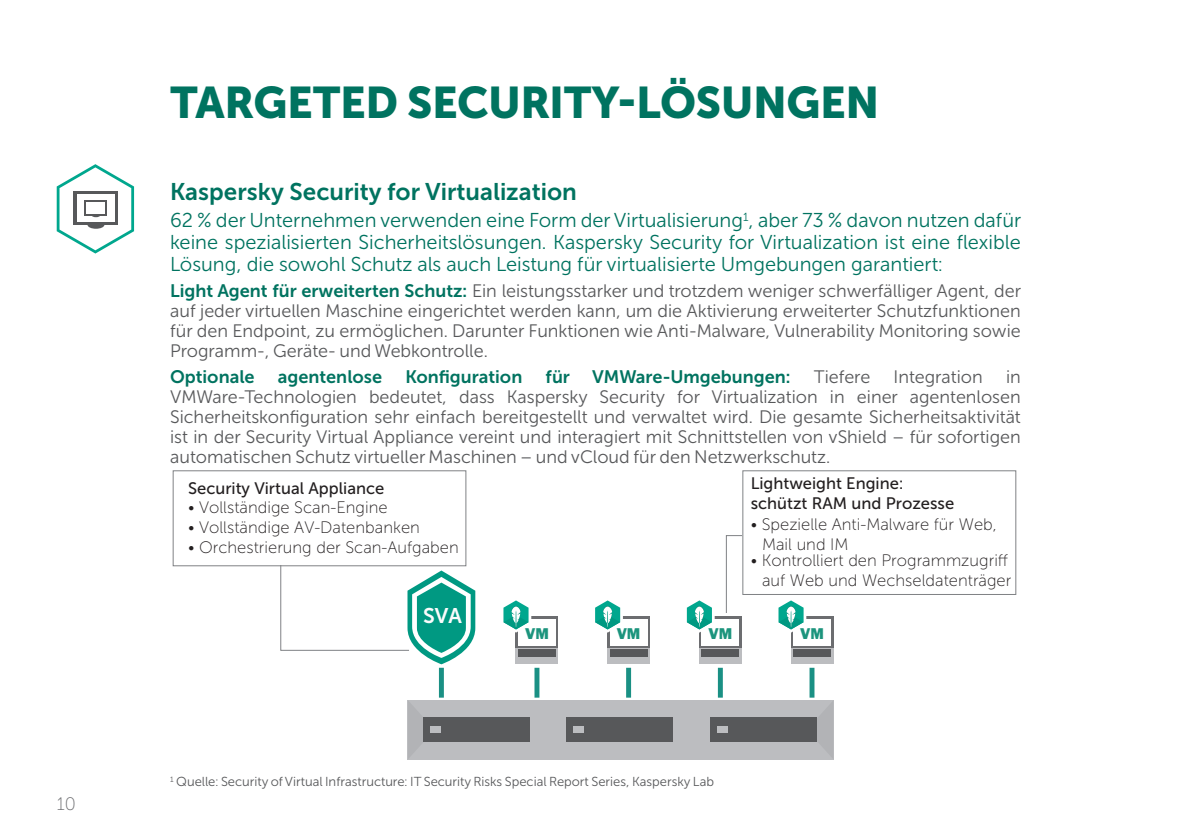
<style>
.page{position:relative;width:1191px;height:840px;background:#fff}
.page>*{position:absolute;margin:0;border:0;box-sizing:border-box;transform-origin:0 0}
.t1{font:44px "Museo Sans Cyrl 900";color:#007360}
.t2{font:24px "Museo Sans Cyrl 700";color:#007360}
.t3{font:21.2px "Museo Sans 700";color:#fafbfb}
.t4{font:20px/22px "Museo Sans Cyrl 300";color:#007360;text-align:justify}
.t5{font:18px/20px "Museo Sans Cyrl 300";color:#57585a;text-align:justify}
.t6{font:18px "Museo Sans Cyrl 700";color:#007360}
.t7{font:18px "Museo Sans Cyrl 100";color:#6c6d70}
.t8{font:16.6px/20px "Museo Sans 100";color:#231f20}
.t9{font:16.6px/20px "Museo Sans 500";color:#231f20}
.t10{font:800 16px "Franklin Gothic";color:#1c947d}
.t11{font:13px "Museo Sans Cyrl 300";color:#57585a}
.s1{font-family:"Museo Sans Cyrl 700";color:#007360}
</style>
<div class="page">
<svg style="left:57px;top:164px;width:77px;height:89px"></svg>
<svg style="left:85px;top:200px;width:22px;height:15px"></svg>
<div style="left:87px;top:201px;width:18px;height:12px;background:#fff"></div>
<div style="left:407px;top:699px;width:426px;height:60px;background:#bcbdc0"></div>
<svg style="left:408px;top:699px;width:27px;height:43px"></svg>
<svg style="left:806px;top:699px;width:27px;height:43px"></svg>
<div style="left:423px;top:717px;width:107px;height:24px;background:#57585a"></div>
<div style="left:430px;top:726px;width:10px;height:6px;background:#bcbdc0"></div>
<div style="left:566px;top:717px;width:107px;height:24px;background:#57585a"></div>
<div style="left:573px;top:726px;width:10px;height:6px;background:#bcbdc0"></div>
<div style="left:710px;top:717px;width:106px;height:24px;background:#57585a"></div>
<div style="left:717px;top:726px;width:10px;height:6px;background:#bcbdc0"></div>
<div style="left:439px;top:667px;width:5px;height:30px;background:#1a9084"></div>
<div style="left:534px;top:667px;width:5px;height:30px;background:#1a9084"></div>
<hr style="left:530px;top:660px;width:14px;height:4px;background:#bcbdc0">
<svg style="left:516px;top:616px;width:42px;height:31px"></svg>
<div style="left:518px;top:618px;width:37px;height:27px;background:#fff"></div>
<div style="left:516px;top:647px;width:42px;height:16px;background:#bcbdc0"></div>
<div style="left:518px;top:649px;width:37px;height:8px;background:#57585a"></div>
<svg style="left:503px;top:600px;width:28px;height:32px"></svg>
<div style="left:626px;top:667px;width:5px;height:30px;background:#1a9084"></div>
<hr style="left:621px;top:660px;width:14px;height:4px;background:#bcbdc0">
<svg style="left:607px;top:616px;width:43px;height:31px"></svg>
<div style="left:610px;top:618px;width:37px;height:27px;background:#fff"></div>
<div style="left:607px;top:647px;width:43px;height:16px;background:#bcbdc0"></div>
<div style="left:610px;top:649px;width:37px;height:8px;background:#57585a"></div>
<svg style="left:595px;top:600px;width:28px;height:32px"></svg>
<div style="left:718px;top:667px;width:5px;height:30px;background:#1a9084"></div>
<hr style="left:713px;top:660px;width:14px;height:4px;background:#bcbdc0">
<svg style="left:699px;top:616px;width:42px;height:31px"></svg>
<div style="left:702px;top:618px;width:37px;height:27px;background:#fff"></div>
<div style="left:699px;top:647px;width:42px;height:16px;background:#bcbdc0"></div>
<div style="left:702px;top:649px;width:37px;height:8px;background:#57585a"></div>
<svg style="left:686px;top:600px;width:28px;height:32px"></svg>
<div style="left:809px;top:667px;width:5px;height:30px;background:#1a9084"></div>
<hr style="left:805px;top:660px;width:14px;height:4px;background:#bcbdc0">
<svg style="left:791px;top:616px;width:42px;height:31px"></svg>
<div style="left:793px;top:618px;width:37px;height:27px;background:#fff"></div>
<div style="left:791px;top:647px;width:42px;height:16px;background:#bcbdc0"></div>
<div style="left:793px;top:649px;width:37px;height:8px;background:#57585a"></div>
<svg style="left:778px;top:600px;width:28px;height:32px"></svg>
<svg style="left:280px;top:564px;width:195px;height:100px"></svg>
<div style="left:173px;top:470px;width:293px;height:96px;border:1px solid #808285"></div>
<div style="left:742px;top:470px;width:274px;height:124px;border:1px solid #808285"></div>
<svg style="left:725px;top:534px;width:18px;height:79px"></svg>
<p class="t7" style="left:57px;top:794px;width:21px">10</p>
<h1 class="t1" style="left:170px;top:78px;width:290px">TARGETED SECURITY</h1>
<h1 class="t1" style="left:617px;top:78px;width:263px">-LÖSU NGEN</h1>
<h2 class="t2" style="left:170px;top:178px;width:408px">Kaspersky Security for Virtualization</h2>
<p class="t4" style="left:170px;top:209px;width:852px">62 % der Unternehmen verwenden eine Form der Virtualisierung<sup>1</sup>, aber 73 % davon nutzen dafür keine spezialisierten Sicherheitslösungen. Kaspersky Security for Virtualization ist eine flexible Lösung, die sowohl Schutz als auch Leistung für virtualisierte Umgebungen garantiert:</p>
<p class="t5" style="left:170px;top:281px;width:852px"><span class="s1">Light Agent für erweiterten Schutz:</span> Ein leistungsstarker und trotzdem weniger schwerfälliger Agent, der auf jeder virtuellen Maschine eingerichtet werden kann, um die Aktivierung erweiterter Schutzfunktionen für den Endpoint, zu ermöglichen. Darunter Funktionen wie Anti-Malware, Vulnerability Monitoring sowie Programm-, Geräte- und Webkontrolle.</p>
<p class="t6" style="left:170px;top:366px;width:86px">Optionale</p>
<p class="t6" style="left:278px;top:366px;width:106px">agentenlose</p>
<p class="t6" style="left:405px;top:366px;width:118px">Konfiguration</p>
<p class="t6" style="left:545px;top:366px;width:246px">für VMWare-Umgebungen:</p>
<p class="t5" style="left:813px;top:366px;width:58px">Tiefere</p>
<p class="t5" style="left:893px;top:366px;width:91px">Integration</p>
<p class="t5" style="left:170px;top:366px;width:852px;text-indent:836px">in VMWare-Technologien bedeutet, dass Kaspersky Security for Virtualization in einer agentenlosen Sicherheitskonfiguration sehr einfach bereitgestellt und verwaltet wird. Die gesamte Sicherheitsaktivität ist in der Security Virtual Appliance vereint und interagiert mit Schnittstellen von vShield – für sofortigen automatischen Schutz virtueller Maschinen – und vCloud für den Netzwerkschutz.</p>
<p class="t9" style="left:188px;top:478px;width:198px">Security Virtual Appliance</p>
<p class="t8" style="left:188px;top:497px;width:201px">• Vollständige Scan-Engine</p>
<p class="t8" style="left:188px;top:517px;width:233px">• Vollständige AV-Datenbanken</p>
<p class="t8" style="left:188px;top:537px;width:272px">• Orchestrierung der Scan-Aufgaben</p>
<p class="t3" style="left:423px;top:603px;width:40px">SVA</p>
<p class="t9" style="left:750px;top:473px;width:205px">Lightweight Engine: schützt RAM und Prozesse</p>
<p class="t8" style="left:762px;top:514px;width:236px;text-indent:-11px">• Spezielle Anti-Malware für Web,<br>Mail und IM</p>
<p class="t8" style="left:750px;top:550px;width:262px;text-align:right">• Kontrolliert den Programmzugri&shy;auf Web und Wechseldatenträger</p>
<p class="t10" style="left:525px;top:623px;width:25px">VM</p>
<p class="t10" style="left:617px;top:623px;width:25px">VM</p>
<p class="t10" style="left:708px;top:623px;width:25px">VM</p>
<p class="t10" style="left:800px;top:623px;width:25px">VM</p>
<p class="t11" style="left:170px;top:774px;width:545px"><sup>1</sup> Quelle: Security of Virtual Infrastructure: IT Security Risks Special Report Series, Kaspersky Lab</p>
</div>
